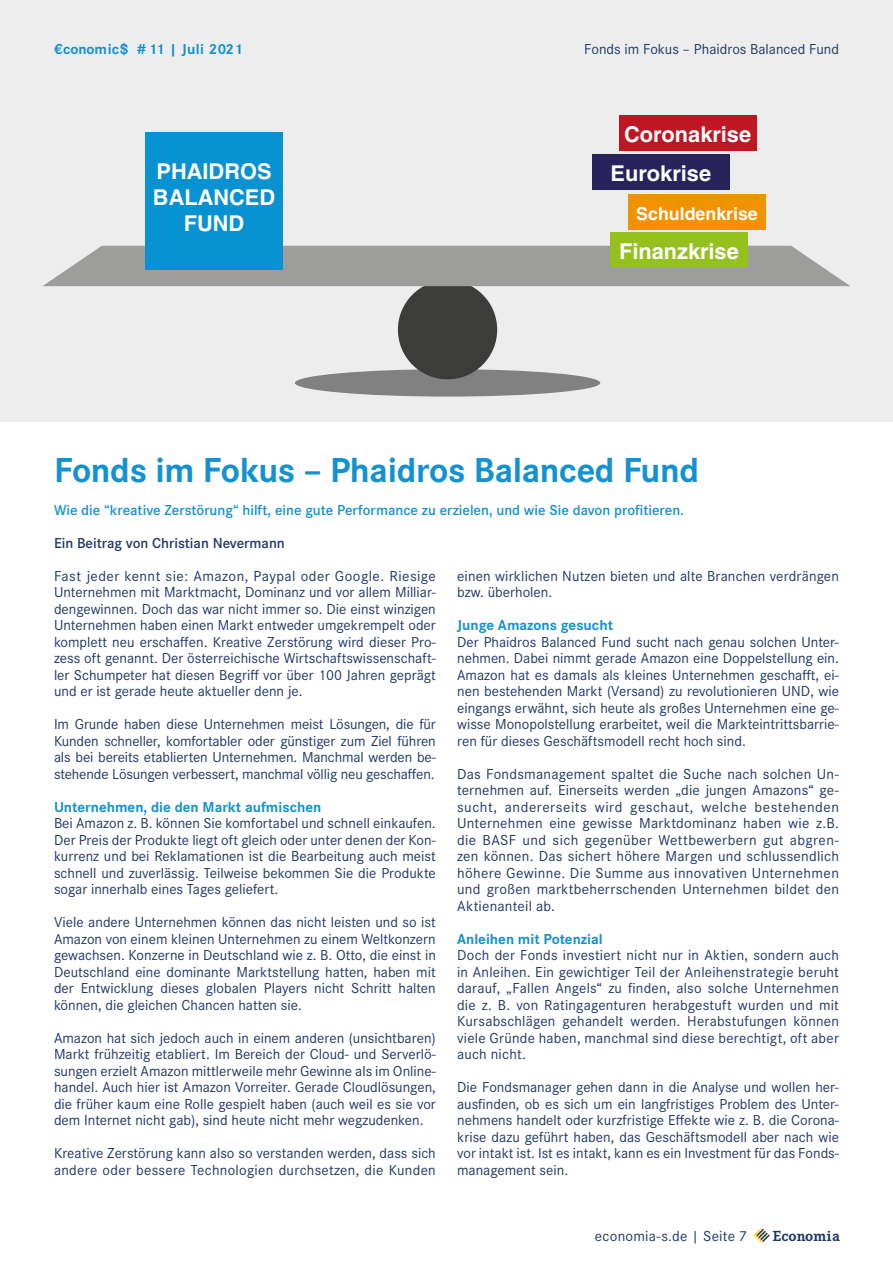
<style>
.page{position:relative;width:893px;height:1263px;background:#fff}
.page>*{position:absolute;margin:0;border:0;box-sizing:border-box;transform-origin:0 0}
.t1{font:700 36px "Corporate S";letter-spacing:-.01em;color:#1391d1}
.t2{font:700 21.75px/26.1px "Helvetica";color:#fff;text-align:center}
.t3{font:700 17.85px "Helvetica";color:#fff}
.t4{font:700 15.15px "Corporate E";letter-spacing:.01em;color:#1f3765}
.t5{font:15px/16.5px "Corporate S";color:#1f3765;text-align:justify}
.t6{font:700 15px "Corporate S";color:#1391d1}
.t7{font:600 15px "Corporate S";color:#1391d1}
.t8{font:600 15px "Corporate S";color:#1f3765}
</style>
<div class="page">
<div style="left:0;top:0;width:893px;height:421px;background:#ededed"></div>
<div style="left:295px;top:369px;width:305px;height:28px;background:#818181;border-radius:50%"></div>
<div style="left:398px;top:280px;width:99px;height:99px;background:#3c3c3b;border-radius:50%"></div>
<svg style="left:43px;top:246px;width:807px;height:40px;background:#a3a4a3"></svg>
<div style="left:146px;top:132px;width:137px;height:137px;background:#0892d1"></div>
<div style="left:619px;top:115px;width:137px;height:36px;background:#be1622"></div>
<div style="left:592px;top:154px;width:137px;height:36px;background:#29235c"></div>
<div style="left:628px;top:194px;width:138px;height:36px;background:#f39200"></div>
<div style="left:610px;top:232px;width:137px;height:36px;background:#95c11f"></div>
<svg style="left:120px;top:43px;width:8px;height:13px"></svg>
<svg style="left:753px;top:1229px;width:17px;height:13px"></svg>
<p class="t6" style="left:54px;top:37px;width:190px">€conomic # 11 | Juli 2021</p>
<h2 class="t2" style="left:153px;top:159px;width:124px">PHAIDROS<br>BALANCED<br>FUND</h2>
<p class="t5" style="left:584px;top:40px;width:256px">Fonds im Fokus – Phaidros Balanced Fund</p>
<h2 class="t2" style="left:611px;top:116px;width:142px;line-height:39px;text-align:left;text-indent:13px">Coronakrise<br>Eurokrise</h2>
<p class="t3" style="left:636px;top:203px;width:123px">Schuldenkrise</p>
<h2 class="t2" style="left:619px;top:239px;width:121px">Finanzkrise</h2>
<h1 class="t1" style="left:54px;top:441px;width:647px">Fonds im Fokus – Phaidros Balanced Fund</h1>
<p class="t7" style="left:54px;top:499px;width:632px">Wie die “kreative Zerstörung“ hilft, eine gute Performance zu erzielen, und wie Sie davon profitieren.</p>
<p class="t8" style="left:54px;top:532px;width:232px">Ein Beitrag von Christian Nevermann</p>
<p class="t5" style="left:457px;top:566px;width:383px">einen wirklichen Nutzen bieten und alte Branchen verdrängen bzw. überholen.</p>
<p class="t6" style="left:457px;top:613px;width:157px">Junge Amazons gesucht</p>
<p class="t5" style="left:457px;top:632px;width:383px">Der Phaidros Balanced Fund sucht nach genau solchen Unter&shy;nehmen. Dabei nimmt gerade Amazon eine Doppelstellung ein.<br>Amazon hat es damals als kleines Unternehmen geschafft, ei&shy;nen bestehenden Markt (Versand) zu revolutionieren UND, wie eingangs erwähnt, sich heute als großes Unternehmen eine ge&shy;wisse Monopolstellung erarbeitet, weil die Markteintrittsbarrie&shy;ren für dieses Geschäftsmodell recht hoch sind.</p>
<p class="t5" style="left:457px;top:764px;width:383px">Das Fondsmanagement spaltet die Suche nach solchen Un&shy;ternehmen auf. Einerseits werden „die jungen Amazons“ ge&shy;sucht, andererseits wird geschaut, welche bestehenden Unternehmen eine gewisse Marktdominanz haben wie z.B. die BASF und sich gegenüber Wettbewerbern gut abgren&shy;zen können. Das sichert höhere Margen und schlussendlich höhere Gewinne. Die Summe aus innovativen Unternehmen und großen marktbeherrschenden Unternehmen bildet den Aktienanteil ab.</p>
<p class="t6" style="left:457px;top:927px;width:147px">Anleihen mit Potenzial</p>
<p class="t5" style="left:457px;top:946px;width:383px">Doch der Fonds investiert nicht nur in Aktien, sondern auch in Anleihen. Ein gewichtiger Teil der Anleihenstrategie beruht darauf, „Fallen Angels“ zu finden, also solche Unternehmen die z. B. von Ratingagenturen herabgestuft wurden und mit Kursabschlägen gehandelt werden. Herabstufungen können viele Gründe haben, manchmal sind diese berechtigt, oft aber auch nicht.</p>
<p class="t5" style="left:457px;top:1078px;width:383px">Die Fondsmanager gehen dann in die Analyse und wollen her&shy;ausfinden, ob es sich um ein langfristiges Problem des Unter&shy;nehmens handelt oder kurzfristige Effekte wie z. B. die Corona&shy;krise dazu geführt haben, das Geschäftsmodell aber nach wie vor intakt ist. Ist es intakt, kann es ein Investment für das Fonds&shy;management sein.</p>
<p class="t5" style="left:54px;top:566px;width:383px">Fast jeder kennt sie: Amazon, Paypal oder Google. Riesige Unternehmen mit Marktmacht, Dominanz und vor allem Milliar&shy;dengewinnen. Doch das war nicht immer so. Die einst winzigen Unternehmen haben einen Markt entweder umgekrempelt oder komplett neu erschaffen. Kreative Zerstörung wird dieser Pro&shy;zess oft genannt. Der österreichische Wirtschaftswissenschaft&shy;ler Schumpeter hat diesen Begriff vor über 100 Jahren geprägt und er ist gerade heute aktueller denn je.</p>
<p class="t5" style="left:54px;top:715px;width:383px">Im Grunde haben diese Unternehmen meist Lösungen, die für Kunden schneller, komfortabler oder günstiger zum Ziel führen als bei bereits etablierten Unternehmen. Manchmal werden be&shy;stehende Lösungen verbessert, manchmal völlig neu geschaffen.</p>
<p class="t6" style="left:54px;top:795px;width:269px">Unternehmen, die den Markt aufmischen</p>
<p class="t5" style="left:54px;top:814px;width:383px">Bei Amazon z. B. können Sie komfortabel und schnell einkaufen.<br>Der Preis der Produkte liegt oft gleich oder unter denen der Kon&shy;kurrenz und bei Reklamationen ist die Bearbeitung auch meist schnell und zuverlässig. Teilweise bekommen Sie die Produkte sogar innerhalb eines Tages geliefert.</p>
<p class="t5" style="left:54px;top:913px;width:383px">Viele andere Unternehmen können das nicht leisten und so ist Amazon von einem kleinen Unternehmen zu einem Weltkonzern gewachsen. Konzerne in Deutschland wie z. B. Otto, die einst in Deutschland eine dominante Marktstellung hatten, haben mit der Entwicklung dieses globalen Players nicht Schritt halten können, die gleichen Chancen hatten sie.</p>
<p class="t5" style="left:54px;top:1028px;width:383px">Amazon hat sich jedoch auch in einem anderen (unsichtbaren)<br>Markt frühzeitig etabliert. Im Bereich der Cloud- und Serverlö&shy;sungen erzielt Amazon mittlerweile mehr Gewinne als im Online&shy;handel. Auch hier ist Amazon Vorreiter. Gerade Cloudlösungen, die früher kaum eine Rolle gespielt haben (auch weil es sie vor dem Internet nicht gab), sind heute nicht mehr wegzudenken.</p>
<p class="t5" style="left:54px;top:1144px;width:383px">Kreative Zerstörung kann also so verstanden werden, dass sich andere oder bessere Technologien durchsetzen, die Kunden</p>
<p class="t5" style="left:595px;top:1226px;width:154px">economia-s.de | Seite 7</p>
<p class="t4" style="left:773px;top:1226px;width:69px">Economia</p>
</div>
